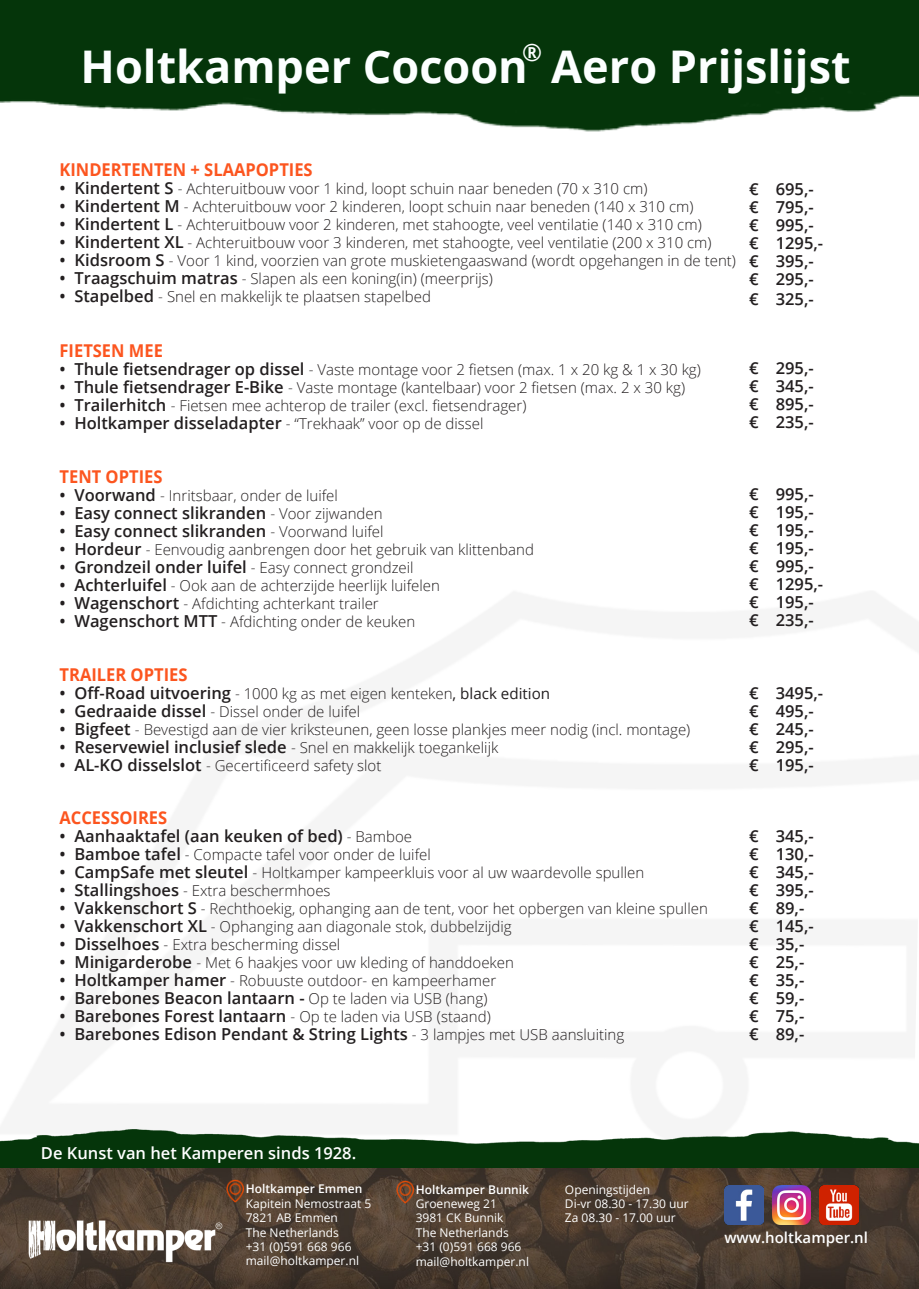
<style>
.page{position:relative;width:919px;height:1289px;background:#fff}
.page>*{position:absolute;margin:0;border:0;box-sizing:border-box;transform-origin:0 0}
.t1{font:700 45px "Open Sans";color:#fcffff}
.t2{font:600 24px "Open Sans";color:#fcffff}
.t3{font:700 17.7px "Open Sans";color:#fc551f;scale:.93 1}
.t4{font:600 16.5px/18px "Open Sans";color:#231f20}
.t5{font:600 16.5px "Open Sans";color:#fff}
.t6{font:300 15px "Open Sans";color:#231f20}
.t7{font:600 15px "Open Sans";color:#fff}
.t8{font:12px "Open Sans";color:#fff}
.t9{font:600 12px "Open Sans";color:#fff}
.s1{font-weight:600;font-size:16.5px}
.s2{font-weight:300;font-size:15px}
.s3{font-weight:400;font-size:15.15px}
</style>
<div class="page">
<img style="left:0;top:0;width:918px;height:132px">
<img style="left:0;top:1129px;width:918px;height:39px">
<img style="left:0;top:1168px;width:918px;height:120px">
<img style="left:396px;top:1180px;width:17px;height:23px">
<img style="left:226px;top:1179px;width:17px;height:23px">
<img style="left:724px;top:1185px;width:39px;height:39px">
<img style="left:772px;top:1185px;width:38px;height:39px">
<img style="left:819px;top:1185px;width:39px;height:39px">
<img style="left:24px;top:1201px;width:203px;height:72px">
<p class="t2" style="left:522px;top:36px;width:21px">®</p>
<p class="t1" style="left:81px;top:35px;width:771px">Holtkamper Cocoon Aero Prijslijst</p>
<p class="t3" style="left:60px;top:157px;width:274px">KINDERTENTEN + SLAAPOPTIES</p>
<p class="t6" style="left:60px;top:178px;width:589px"><span class="s1">• Kindertent S</span> - Achteruitbouw voor 1 kind, loopt schuin naar beneden (70 x 310 cm)</p>
<p class="t6" style="left:60px;top:196px;width:635px"><span class="s1">• Kindertent M</span> - Achteruitbouw voor 2 kinderen, loopt schuin naar beneden (140 x 310 cm)</p>
<p class="t6" style="left:60px;top:214px;width:643px"><span class="s1">• Kindertent L</span> - Achteruitbouw voor 2 kinderen, met stahoogte, veel ventilatie (140 x 310 cm)</p>
<p class="t6" style="left:60px;top:232px;width:653px"><span class="s1">• Kindertent XL</span> - Achteruitbouw voor 3 kinderen, met stahoogte, veel ventilatie (200 x 310 cm)</p>
<p class="t6" style="left:60px;top:250px;width:678px"><span class="s1">• Kidsroom S</span> - Voor 1 kind, voorzien van grote muskietengaaswand (wordt opgehangen in de tent)</p>
<p class="t6" style="left:60px;top:268px;width:435px"><span class="s1">• Traagschuim matras</span> - Slapen als een koning(in) (meerprijs)</p>
<p class="t6" style="left:60px;top:286px;width:373px"><span class="s1">• Stapelbed</span> - Snel en makkelijk te plaatsen stapelbed</p>
<p class="t3" style="left:60px;top:338px;width:113px">FIETSEN MEE</p>
<p class="t6" style="left:60px;top:359px;width:642px"><span class="s1">• Thule fietsendrager op dissel</span> - Vaste montage voor 2 fietsen (max. 1 x 20 kg &amp; 1 x 30 kg)</p>
<p class="t6" style="left:60px;top:377px;width:627px"><span class="s1">• Thule fietsendrager E-Bike</span> - Vaste montage (kantelbaar) voor 2 fietsen (max. 2 x 30 kg)</p>
<p class="t6" style="left:60px;top:395px;width:468px"><span class="s1">• Trailerhitch</span> - Fietsen mee achterop de trailer (excl. fietsendrager)</p>
<p class="t6" style="left:60px;top:413px;width:425px"><span class="s1">• Holtkamper disseladapter</span> - “Trekhaak” voor op de dissel</p>
<p class="t4" style="left:749px;top:180px;width:66px">€ 695,-</p>
<p class="t4" style="left:749px;top:198px;width:66px">€ 795,-</p>
<p class="t4" style="left:749px;top:216px;width:66px">€ 995,-</p>
<p class="t4" style="left:749px;top:234px;width:76px">€ 1295,-</p>
<p class="t4" style="left:749px;top:252px;width:66px">€ 395,-</p>
<p class="t4" style="left:749px;top:270px;width:66px">€ 295,-</p>
<p class="t4" style="left:749px;top:290px;width:66px">€ 325,-</p>
<p class="t4" style="left:749px;top:359px;width:66px">€ 295,-</p>
<p class="t4" style="left:749px;top:377px;width:66px">€ 345,-</p>
<p class="t4" style="left:749px;top:395px;width:66px">€ 895,-</p>
<p class="t4" style="left:749px;top:413px;width:66px">€ 235,-</p>
<p class="t3" style="left:60px;top:463px;width:112px">TENT OPTIES</p>
<p class="t6" style="left:60px;top:485px;width:280px"><span class="s1">• Voorwand</span> - Inritsbaar, onder de luifel</p>
<p class="t4" style="left:60px;top:503px;width:324px">• Easy connect slikranden <span class="s2">- Voor zijwanden</span></p>
<p class="t4" style="left:60px;top:521px;width:325px">• Easy connect slikranden <span class="s2">- Voorwand luifel</span></p>
<p class="t6" style="left:60px;top:539px;width:476px"><span class="s1">• Hordeur</span> - Eenvoudig aanbrengen door het gebruik van klittenband</p>
<p class="t4" style="left:60px;top:557px;width:355px">• Grondzeil onder luifel <span class="s2">- Easy connect grondzeil</span></p>
<p class="t6" style="left:60px;top:575px;width:382px"><span class="s1">• Achterluifel</span> - Ook aan de achterzijde heerlijk luifelen</p>
<p class="t6" style="left:60px;top:593px;width:321px"><span class="s1">• Wagenschort</span> - Afdichting achterkant trailer</p>
<p class="t6" style="left:60px;top:611px;width:357px"><span class="s1">• Wagenschort MTT</span> - Afdichting onder de keuken</p>
<p class="t4" style="left:749px;top:484px;width:66px">€ 995,-</p>
<p class="t4" style="left:749px;top:502px;width:66px">€ 195,-</p>
<p class="t4" style="left:749px;top:520px;width:66px">€ 195,-</p>
<p class="t4" style="left:749px;top:538px;width:66px">€ 195,-</p>
<p class="t4" style="left:749px;top:556px;width:66px">€ 995,-</p>
<p class="t4" style="left:749px;top:574px;width:76px">€ 1295,- € 195,- € 235,-</p>
<p class="t3" style="left:60px;top:661px;width:139px">TRAILER OPTIES</p>
<p class="t6" style="left:60px;top:682px;width:492px"><span class="s1">• Off-Road uitvoering</span> - 1000 kg as met eigen kenteken<span class="s3">, black edition</span></p>
<p class="t6" style="left:60px;top:700px;width:302px"><span class="s1">• Gedraaide dissel</span> - Dissel onder de luifel</p>
<p class="t6" style="left:60px;top:718px;width:632px"><span class="s1">• Bigfeet</span> - Bevestigd aan de vier kriksteunen, geen losse plankjes meer nodig (incl. montage)</p>
<p class="t6" style="left:60px;top:736px;width:440px"><span class="s1">• Reservewiel inclusief slede</span> - Snel en makkelijk toegankelijk</p>
<p class="t6" style="left:60px;top:754px;width:323px"><span class="s1">• AL-KO disselslot</span> - Gecertificeerd safety slot</p>
<p class="t4" style="left:749px;top:683px;width:76px">€ 3495,-</p>
<p class="t4" style="left:749px;top:701px;width:66px">€ 495,-</p>
<p class="t4" style="left:749px;top:719px;width:66px">€ 245,-</p>
<p class="t4" style="left:749px;top:737px;width:66px">€ 295,-</p>
<p class="t4" style="left:749px;top:755px;width:66px">€ 195,-</p>
<p class="t3" style="left:60px;top:805px;width:117px">ACCESSOIRES</p>
<p class="t4" style="left:60px;top:827px;width:354px">• Aanhaaktafel (aan keuken of bed) <span class="s2">- Bamboe</span></p>
<p class="t6" style="left:60px;top:844px;width:373px"><span class="s1">• Bamboe tafel</span> - Compacte tafel voor onder de luifel</p>
<p class="t6" style="left:60px;top:862px;width:586px"><span class="s1">• CampSafe met sleutel</span> - Holtkamper kampeerkluis voor al uw waardevolle spullen</p>
<p class="t6" style="left:60px;top:880px;width:272px"><span class="s1">• Stallingshoes</span> - Extra beschermhoes</p>
<p class="t6" style="left:60px;top:898px;width:649px"><span class="s1">• Vakkenschort S</span> - Rechthoekig, ophanging aan de tent, voor het opbergen van kleine spullen</p>
<p class="t6" style="left:60px;top:916px;width:453px"><span class="s1">• Vakkenschort XL</span> - Ophanging aan diagonale stok, dubbelzijdig</p>
<p class="t6" style="left:60px;top:934px;width:282px"><span class="s1">• Disselhoes</span> - Extra bescherming dissel</p>
<p class="t6" style="left:60px;top:952px;width:456px"><span class="s1">• Minigarderobe</span> - Met 6 haakjes voor uw kleding of handdoeken</p>
<p class="t6" style="left:60px;top:970px;width:438px"><span class="s1">• Holtkamper hamer</span> - Robuuste outdoor- en kampeerhamer</p>
<p class="t4" style="left:60px;top:989px;width:429px">• Barebones Beacon lantaarn - <span class="s2">Op te laden via USB (hang)</span></p>
<p class="t4" style="left:60px;top:1007px;width:432px">• Barebones Forest lantaarn <span class="s2">- Op te laden via USB (staand)</span></p>
<p class="t4" style="left:60px;top:1025px;width:566px">• Barebones Edison Pendant &amp; String Lights <span class="s2">- 3 lampjes met USB aansluiting</span></p>
<p class="t4" style="left:749px;top:827px;width:66px">€ 345,-</p>
<p class="t4" style="left:749px;top:845px;width:66px">€ 130,-</p>
<p class="t4" style="left:749px;top:863px;width:66px">€ 345,-</p>
<p class="t4" style="left:749px;top:881px;width:66px">€ 395,-</p>
<p class="t4" style="left:749px;top:899px;width:57px">€ 89,-</p>
<p class="t4" style="left:749px;top:917px;width:66px">€ 145,-</p>
<p class="t4" style="left:749px;top:935px;width:57px">€ 35,-</p>
<p class="t4" style="left:749px;top:953px;width:57px">€ 25,-</p>
<p class="t4" style="left:749px;top:971px;width:57px">€ 35,-</p>
<p class="t4" style="left:749px;top:989px;width:57px">€ 59,-</p>
<p class="t4" style="left:749px;top:1007px;width:57px">€ 75,- € 89,-</p>
<p class="t5" style="left:41px;top:1141px;width:317px">De Kunst van het Kamperen sinds 1928.</p>
<p class="t9" style="left:246px;top:1180px;width:118px">Holtkamper Emmen</p>
<p class="t8" style="left:246px;top:1195px;width:127px">Kapitein Nemostraat 5</p>
<p class="t8" style="left:246px;top:1209px;width:94px">7821 AB Emmen</p>
<p class="t8" style="left:246px;top:1223px;width:95px">The Netherlands</p>
<p class="t8" style="left:246px;top:1238px;width:107px">+31 (0)591 668 966</p>
<p class="t8" style="left:246px;top:1252px;width:115px">mail@holtkamper.nl</p>
<p class="t9" style="left:415px;top:1180px;width:115px">Holtkamper Bunnik</p>
<p class="t8" style="left:415px;top:1195px;width:83px">Groeneweg 21</p>
<p class="t8" style="left:415px;top:1209px;width:89px">3981 CK Bunnik</p>
<p class="t8" style="left:415px;top:1224px;width:95px">The Netherlands</p>
<p class="t8" style="left:415px;top:1238px;width:107px">+31 (0)591 668 966</p>
<p class="t8" style="left:415px;top:1253px;width:115px">mail@holtkamper.nl</p>
<p class="t8" style="left:565px;top:1181px;width:87px">Openingstijden</p>
<p class="t8" style="left:565px;top:1195px;width:125px">Di-vr 08.30 - 17.30 uur</p>
<p class="t8" style="left:565px;top:1209px;width:112px">Za 08.30 - 17.00 uur</p>
<p class="t7" style="left:724px;top:1227px;width:145px">www.holtkamper.nl</p>
</div>
